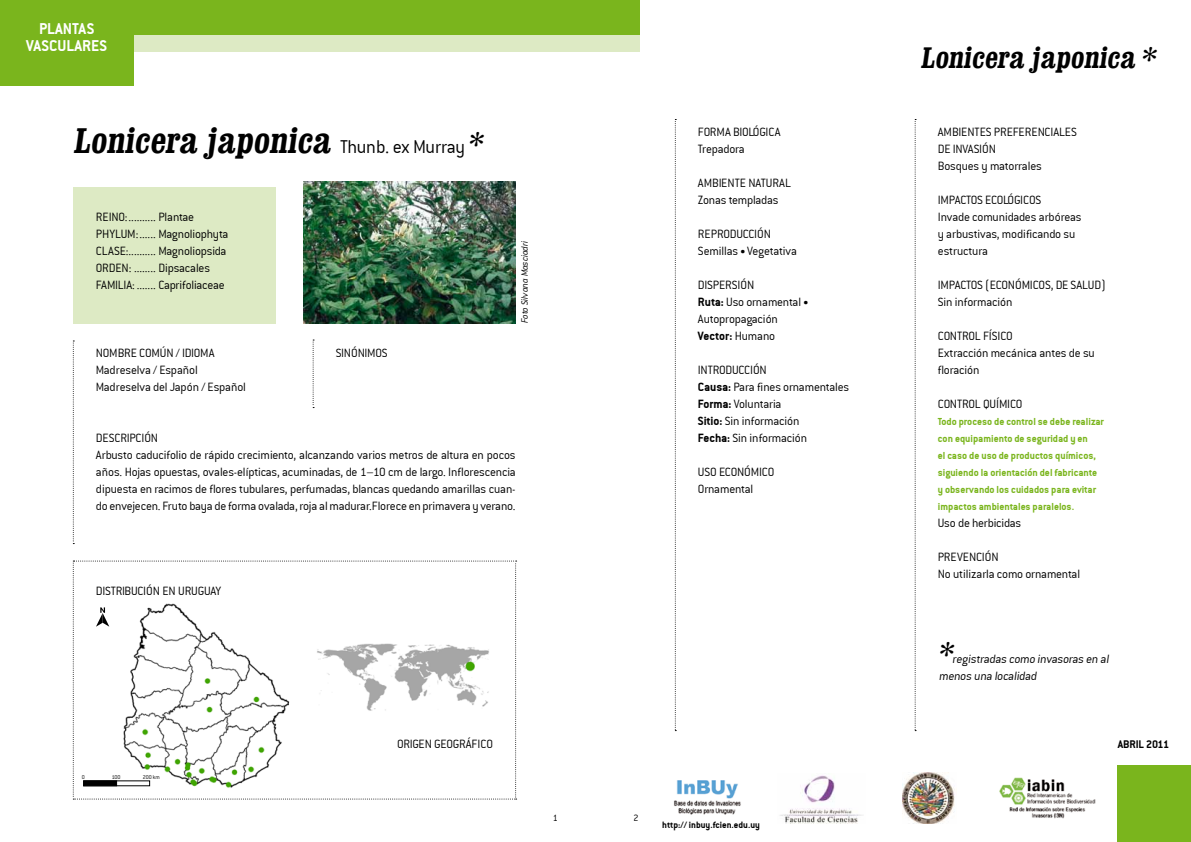
<style>
.page{position:relative;width:1191px;height:842px;background:#fff}
.page>*{position:absolute;margin:0;border:0;box-sizing:border-box;transform-origin:0 0}
.t1{font:700 condensed 36px "Clarendon";color:#000}
.t2{font:700 condensed 30px "Clarendon";color:#000}
.t3{font:17px/17px "Conduit ITCTT Bold";color:#fff;text-align:center}
.t4{font:13px/17px "Conduit ITCTT Light";letter-spacing:-.015em;color:#000}
.t5{font:13px "Conduit ITCTT Bold";color:#000}
.t6{font:12px "Conduit ITCTT Bold";letter-spacing:-.01em;color:#000}
.t7{font:11px/17px "Conduit ITCTT Bold";color:#7ab51d}
.t8{font:10px "Conduit ITCTT Bold";color:#000}
.t9{font:italic 10px "Conduit ITCTT Light";letter-spacing:-.01em;color:#000}
.t10{font:10px "Conduit ITCTT Light";color:#000}
.t11{font:6px "Conduit ITCTT Light";color:#000}
.s1{font-family:"Conduit ITCTT Light";font-weight:400;font-stretch:normal;font-size:20px}
.s2{font-size:30px}
.s3{font-family:"Conduit ITCTT Bold";font-size:11px}
.s4{font-family:"Conduit ITCTT Bold"}
.s5{font-family:"Conduit ITCTT Light"}
</style>
<div class="page">
<div style="left:73px;top:187px;width:203px;height:136px;background:#ddeac4"></div>
<div style="left:0;top:34px;width:639px;height:17px;background:#ddeac4"></div>
<div style="left:0;top:0;width:639px;height:34px;background:#7ab51d"></div>
<div style="left:0;top:0;width:133px;height:85px;background:#7ab51d"></div>
<div style="left:1117px;top:765px;width:74px;height:77px;background:#7ab51d"></div>
<svg style="left:73px;top:340px;width:1px;height:204px"></svg>
<svg style="left:313px;top:340px;width:1px;height:68px"></svg>
<img style="left:674px;top:780px;width:67px;height:35px">
<img style="left:902px;top:773px;width:53px;height:51px">
<img style="left:780px;top:775px;width:83px;height:48px">
<img style="left:999px;top:778px;width:96px;height:41px">
<svg style="left:675px;top:119px;width:1px;height:612px"></svg>
<svg style="left:914px;top:119px;width:2px;height:612px"></svg>
<svg style="left:73px;top:561px;width:443px;height:238px"></svg>
<div style="left:83px;top:780px;width:34px;height:6px;background:#000"></div>
<div style="left:83px;top:780px;width:67px;height:6px;border:1px solid #000"></div>
<img style="left:304px;top:181px;width:211px;height:142px">
<h3 class="t3" style="left:26px;top:20px;width:82px">PLANTAS<br>VASCULARES</h3>
<h1 class="t1" style="left:73px;top:118px;width:415px">Lonicera japonica <span class="s1">Thunb. ex Murray</span> <span class="s2">*</span></h1>
<p class="t4" style="left:96px;top:208px;width:134px">REINO:.......... Plantae<br>PHYLUM:...... Magnoliophyta<br>CLASE:.......... Magnoliopsida<br>ORDEN: ........ Dipsacales<br>FAMILIA: ....... Caprifoliaceae</p>
<p class="t9" style="left:519px;top:323px;width:84px;rotate:-90deg">Foto Silvana Masciadri</p>
<p class="t4" style="left:96px;top:344px;width:151px">NOMBRE COMÚN / IDIOMA<br>Madreselva / Español<br>Madreselva del Japón / Español</p>
<p class="t4" style="left:336px;top:344px;width:53px">SINÓNIMOS</p>
<p class="t4" style="left:96px;top:429px;width:421px">DESCRIPCIÓN<br>Arbusto caducifolio de rápido crecimiento, alcanzando varios metros de altura en pocos años. Hojas opuestas, ovales-elípticas, acuminadas, de 1–10 cm de largo. Inflorescencia dipuesta en racimos de flores tubulares, perfumadas, blancas quedando amarillas cuan&shy;do envejecen. Fruto baya de forma ovalada, roja al madurar.Florece en primavera y verano.</p>
<p class="t4" style="left:96px;top:582px;width:127px">DISTRIBUCIÓN EN URUGUAY</p>
<p class="t4" style="left:698px;top:123px;width:84px">FORMA BIOlÓGICA<br>Trepadora</p>
<p class="t4" style="left:698px;top:174px;width:13px">Ambiente</p>
<p class="t4" style="left:698px;top:174px;width:82px;text-indent:50px">natural<br>Zonas templadas</p>
<p class="t4" style="left:698px;top:225px;width:100px">Reproducción<br>Semillas <span class="s3">•</span> Vegetativa</p>
<p class="t4" style="left:698px;top:276px;width:112px">Dispersión<br><span class="s4">Ruta:</span> Uso ornamental <span class="s3">•<br></span>Autopropagación</p>
<p class="t5" style="left:698px;top:328px;width:79px">Vector: <span class="s5">Humano</span></p>
<p class="t4" style="left:698px;top:361px;width:153px">Introducción<br><span class="s4">Causa:</span> Para fines ornamentales<br><span class="s4">Forma:</span> Voluntaria<br><span class="s4">Sitio:</span> Sin información<br><span class="s4">Fecha:</span> Sin información</p>
<p class="t4" style="left:698px;top:463px;width:78px">USO ECONÓMICO<br>Ornamental</p>
<p class="t11" style="left:82px;top:773px;width:5px">0</p>
<p class="t11" style="left:112px;top:773px;width:10px">100</p>
<p class="t11" style="left:143px;top:773px;width:19px">200 km</p>
<p class="t4" style="left:397px;top:735px;width:97px">ORIGEN GEOGRÁFICO</p>
<p class="t10" style="left:553px;top:812px;width:7px">1</p>
<p class="t10" style="left:633px;top:812px;width:7px">2</p>
<p class="t8" style="left:662px;top:819px;width:99px">http:// inbuy.fcien.edu.uy</p>
<h2 class="t2" style="left:920px;top:39px;width:241px">Lonicera j aponica *</h2>
<p class="t4" style="left:937px;top:123px;width:13px">Ambientes</p>
<p class="t4" style="left:994px;top:123px;width:7px">preferenciales</p>
<p class="t4" style="left:937px;top:141px;width:106px">de invasión<br>Bosques y matorrales</p>
<p class="t4" style="left:937px;top:192px;width:10px">Impactos</p>
<p class="t4" style="left:937px;top:192px;width:145px;text-indent:47px">ecológicos<br>Invade comunidades arbóreas y arbustivas, modificando su estructura</p>
<p class="t4" style="left:937px;top:277px;width:7px">impactos</p>
<p class="t4" style="left:937px;top:277px;width:169px;text-indent:47px">(ECONÓMICOS, DE SALUD)<br>Sin información</p>
<p class="t4" style="left:937px;top:328px;width:13px">Control</p>
<p class="t4" style="left:937px;top:328px;width:158px;text-indent:45px">físico<br>Extracción mecánica antes de su floración</p>
<p class="t4" style="left:937px;top:396px;width:13px">Control</p>
<p class="t4" style="left:983px;top:396px;width:23px">químico</p>
<p class="t7" style="left:937px;top:413px;width:168px">Todo proceso de control se debe realizar con equipamiento de seguridad y en<br>el caso de uso de productos químicos, siguiendo la orientación del fabricante y observando los cuidados para evitar impactos ambientales paralelos.</p>
<p class="t4" style="left:937px;top:514px;width:85px">Uso de herbicidas</p>
<p class="t4" style="left:937px;top:548px;width:144px">Prevención<br>No utilizarla como ornamental</p>
<h2 class="t2" style="left:939px;top:634px;width:20px">*</h2>
<p class="t4" style="left:939px;top:650px;width:173px;text-indent:13px">registradas como invasoras en al menos una localidad</p>
<p class="t6" style="left:1117px;top:737px;width:53px">ABRIL 2011</p>
</div>
